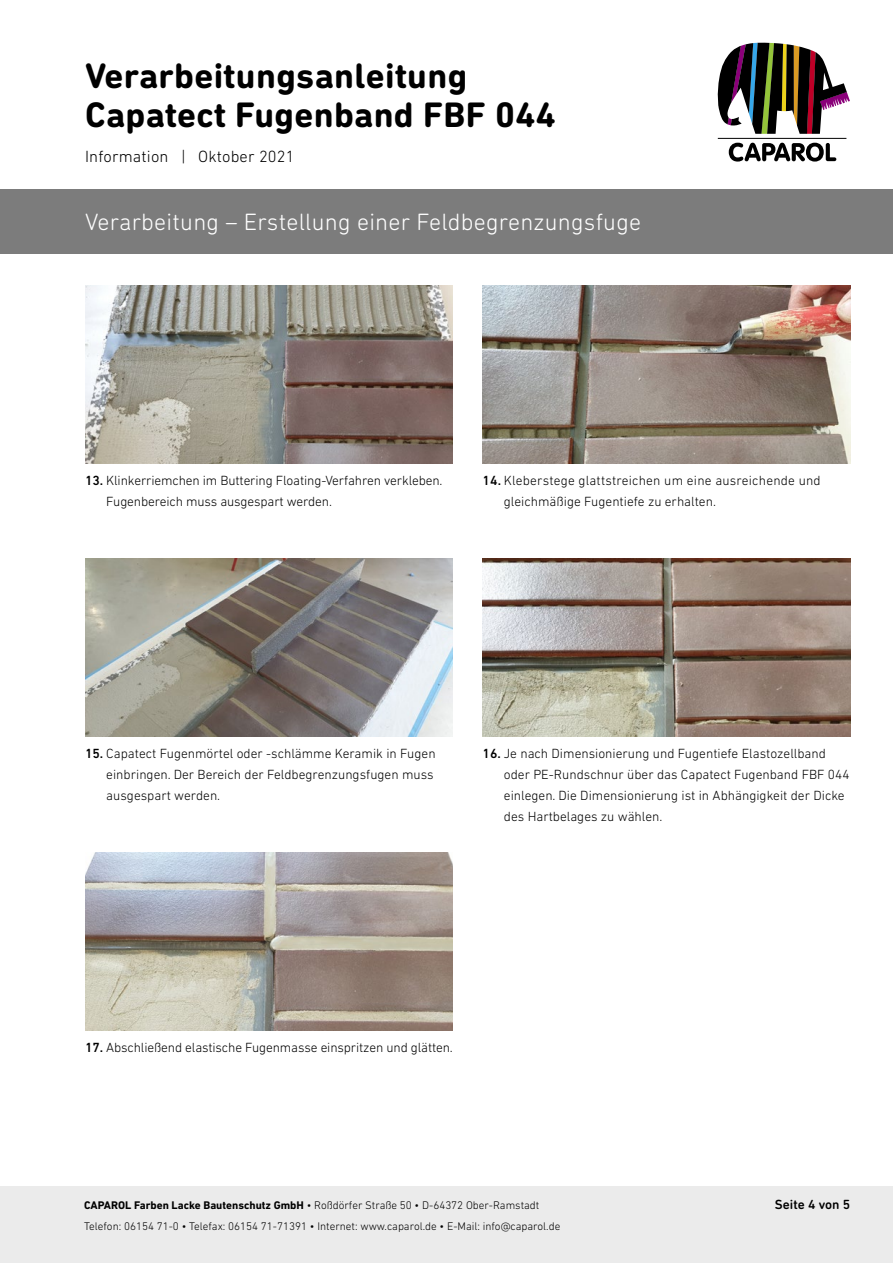
<style>
.page{position:relative;width:893px;height:1263px;background:#fff}
.page>*{position:absolute;margin:0;border:0;box-sizing:border-box;transform-origin:0 0}
.t1{font:700 36px "DIN Next Rounded LT Pro";letter-spacing:.01em;color:#000}
.t2{font:300 24px "DIN Next Rounded LT Pro";letter-spacing:.01em;color:#fff}
.t3{font:700 24px "DIN Next Rounded LT Pro";letter-spacing:.01em;color:#fff}
.t4{font:300 16.5px "DIN Next LT Pro";letter-spacing:.01em;color:#000}
.Einleitungstext_Bold{font:300 13.5px/21px "DIN Next LT Pro";color:#000}
.t5{font:500 13.5px "DIN Next Rounded LT Pro";color:#000}
.t6{font:300 11.25px "DIN Next LT Pro";color:#000}
.s1{font-weight:500}
.s2{font-weight:700}
</style>
<div class="page">
<div style="left:0;top:1186px;width:893px;height:77px;background:#ebebeb"></div>
<svg style="left:729px;top:143px;width:107px;height:19px"></svg>
<hr style="left:718px;top:138px;width:128px;height:1px;background:#000">
<svg style="left:717px;top:43px;width:133px;height:91px"></svg>
<div style="left:0;top:189px;width:893px;height:65px;background:#7c7c7c"></div>
<img style="left:85px;top:285px;width:368px;height:179px">
<img style="left:85px;top:558px;width:368px;height:179px">
<img style="left:483px;top:558px;width:367px;height:179px">
<img style="left:483px;top:285px;width:367px;height:179px">
<img style="left:85px;top:852px;width:368px;height:179px">
<p class="t1" style="left:85px;top:55px;width:384px">Verarbeitungsanleitung</p>
<p class="t1" style="left:85px;top:94px;width:472px">Capatect Fugenband FBF 044</p>
<p class="t4" style="left:85px;top:146px;width:211px">Information | Oktober 2021</p>
<p class="t3" style="left:85px;top:198px;width:256px">Verarbeitungsanleitung</p>
<p class="t2" style="left:85px;top:208px;width:558px">Verarbeitung – Erstellung einer Feldbegrenzungsfuge</p>
<p class="Einleitungstext_Bold" style="left:106px;top:469px;width:338px;text-indent:-21px"><span class="s1">13.</span> Klinkerriemchen im Buttering Floating-Verfahren verkleben.<br>Fugenbereich muss ausgespart werden.</p>
<p class="Einleitungstext_Bold" style="left:504px;top:469px;width:318px;text-indent:-21px"><span class="s1">14.</span> Kleberstege glattstreichen um eine ausreichende und gleichmäßige Fugentiefe zu erhalten.</p>
<p class="Einleitungstext_Bold" style="left:106px;top:742px;width:331px;text-indent:-21px"><span class="s1">15.</span> Capatect Fugenmörtel oder -schlämme Keramik in Fugen einbringen. Der Bereich der Feldbegrenzungsfugen muss ausgespart werden.</p>
<p class="Einleitungstext_Bold" style="left:504px;top:742px;width:347px;text-indent:-21px"><span class="s1">16.</span> Je nach Dimensionierung und Fugentiefe Elastozellband oder PE-Rundschnur über das Capatect Fugenband FBF 044 einlegen. Die Dimensionierung ist in Abhängigkeit der Dicke des Hartbelages zu wählen.</p>
<p class="Einleitungstext_Bold" style="left:85px;top:1036px;width:369px"><span class="s1">17.</span> Abschließend elastische Fugenmasse einspritzen und glätten.</p>
<p class="t6" style="left:84px;top:1199px;width:457px"><span class="s2">CAPAROL Farben Lacke Bautenschutz GmbH</span> • Roßdörfer Straße 50 • D-64372 Ober-Ramstadt</p>
<p class="t6" style="left:84px;top:1220px;width:478px">Telefon: 06154 71-0 • Telefax: 06154 71-71391 • Internet: www.caparol.de • E-Mail: info@caparol.de</p>
<p class="t5" style="left:775px;top:1197px;width:77px">Seite 4 von 5</p>
</div>
